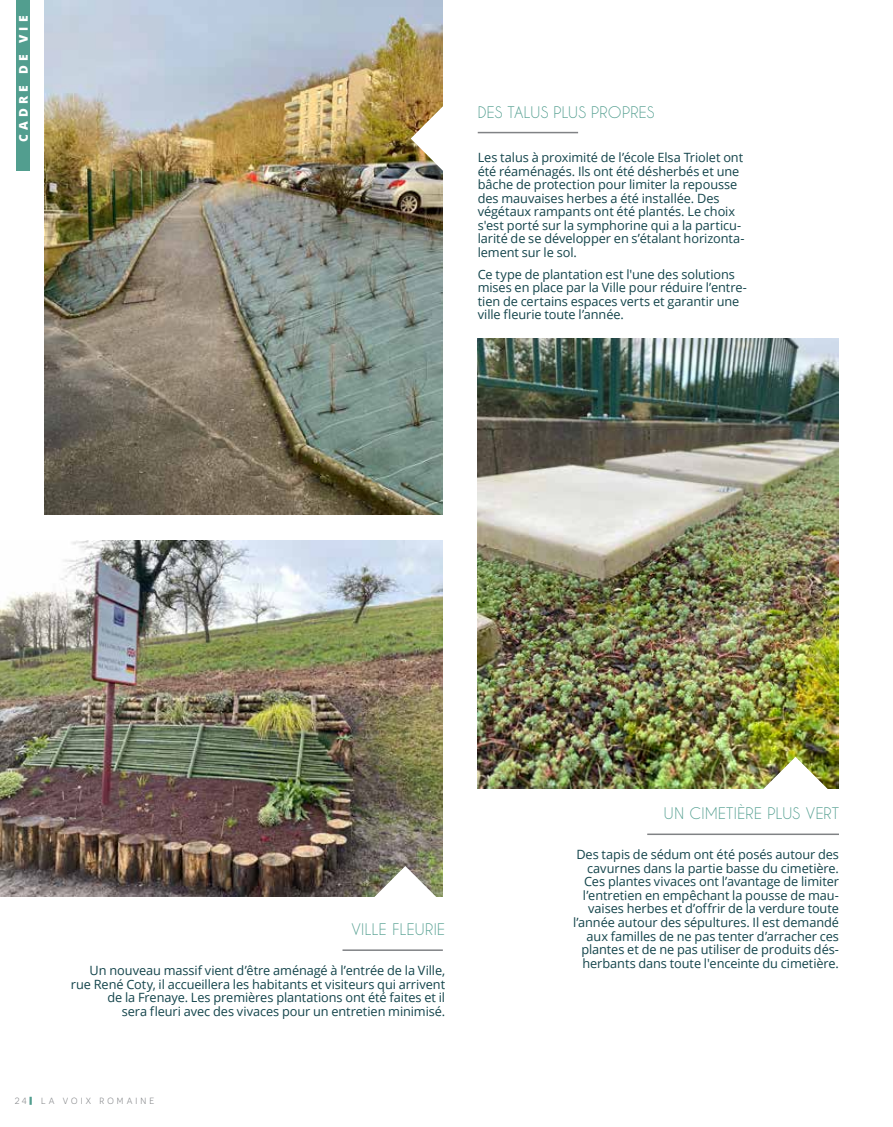
<style>
.page{position:relative;width:893px;height:1127px;background:#fff}
.page>*{position:absolute;margin:0;border:0;box-sizing:border-box;transform-origin:0 0}
.t1{font:15px "Caviar Dreams";letter-spacing:.02em;color:#529e8f}
.t2{font:12.75px/13.5px "Open Sans";letter-spacing:-.005em;color:#13444b}
.t3{font:800 12px "Open Sans";letter-spacing:.35em;color:#fff}
.t4{font:9px "Novecentosans";letter-spacing:.35em;color:#808285}
</style>
<div class="page">
<img style="left:44px;top:0;width:399px;height:514px">
<img style="left:0;top:541px;width:443px;height:356px">
<img style="left:478px;top:338px;width:361px;height:451px">
<svg style="left:411px;top:106px;width:32px;height:65px"></svg>
<svg style="left:373px;top:866px;width:64px;height:31px"></svg>
<img style="left:763px;top:757px;width:65px;height:32px">
<svg style="left:30px;top:1097px;width:2px;height:8px"></svg>
<hr style="left:478px;top:132px;width:100px;height:1px;background:#808285">
<hr style="left:342px;top:949px;width:101px;height:2px;background:#808285">
<hr style="left:647px;top:833px;width:192px;height:2px;background:#808285">
<div style="left:16px;top:0;width:14px;height:171px;background:#529e8f"></div>
<p class="t3" style="left:14px;top:142px;width:128px;rotate:-90deg">CADRE DE VIE</p>
<p class="t1" style="left:478px;top:103px;width:178px">DES TALUS PLUS PROPRES</p>
<p class="t2" style="left:478px;top:150px;width:268px">Les talus à proximité de l’école Elsa Triolet ont été réaménagés. Ils ont été désherbés et une bâche de protection pour limiter la repousse des mauvaises herbes a été installée. Des végétaux rampants ont été plantés. Le choix s'est porté sur la symphorine qui a la particu&shy;larité de se développer en s’étalant horizonta&shy;lement sur le sol.</p>
<p class="t2" style="left:478px;top:267px;width:271px">Ce type de plantation est l'une des solutions mises en place par la Ville pour réduire l’entre&shy;tien de certains espaces verts et garantir une ville fleurie toute l’année.</p>
<p class="t1" style="left:351px;top:920px;width:95px">VILLE FLEURIE</p>
<p class="t2" style="left:71px;top:963px;width:376px;text-align:right">Un nouveau massif vient d’être aménagé à l’entrée de la Ville, rue René Coty, il accueillera les habitants et visiteurs qui arrivent de la Frenaye. Les premières plantations ont été faites et il<br>sera fleuri avec des vivaces pour un entretien minimisé.</p>
<p class="t4" style="left:15px;top:1096px;width:13px">24</p>
<p class="t4" style="left:41px;top:1096px;width:115px">LA VOIX ROMAINE</p>
<p class="t1" style="left:664px;top:804px;width:177px">UN CIMETIÈRE PLUS VERT</p>
<p class="t2" style="left:573px;top:848px;width:267px;text-align:right">Des tapis de sédum ont été posés autour des cavurnes dans la partie basse du cimetière.<br>Ces plantes vivaces ont l’avantage de limiter l’entretien en empêchant la pousse de mau&shy;vaises herbes et d’offrir de la verdure toute l’année autour des sépultures. Il est demandé aux familles de ne pas tenter d’arracher ces plantes et de ne pas utiliser de produits dés&shy;herbants dans toute l'enceinte du cimetière.</p>
</div>
